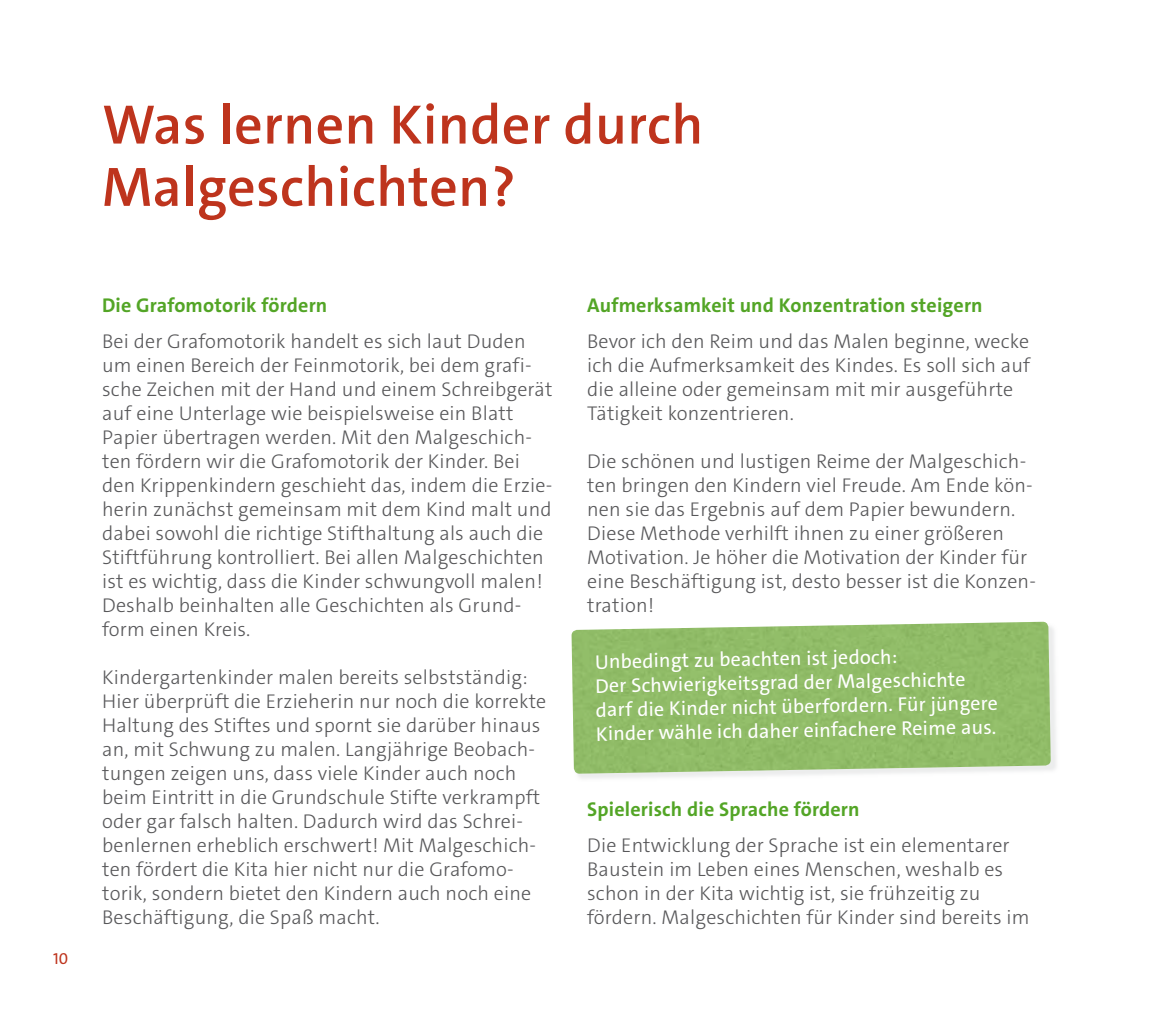
<style>
.page{position:relative;width:1163px;height:1021px;background:#fff}
.page>*{position:absolute;margin:0;border:0;box-sizing:border-box;transform-origin:0 0}
.t1{font:600 56px/62.2px "The Sans C4 s";letter-spacing:.005em;color:#be341d}
.t2{font:300 20px/24px "The Sans C4 s";letter-spacing:.01em;color:#58585a}
.t3{font:20px/24px "The Sans C4 s";color:#fff}
.t4{font:700 20px "The Sans C4 s";letter-spacing:.01em;color:#53a526}
.t5{font:16px "The Sans C4 s";color:#be341d}
</style>
<div class="page">
<img style="left:577px;top:627px;width:479px;height:152px">
<img style="left:571px;top:621px;width:479px;height:152px">
<p class="t5" style="left:53px;top:952px;width:17px">10</p>
<h1 class="t1" style="left:102px;top:99px;width:602px">Was lernen Kinder durch<br>Malgeschichten?</h1>
<p class="t4" style="left:102px;top:298px;width:227px">Die Grafomotorik fördern</p>
<p class="t2" style="left:102px;top:331px;width:452px">Bei der Grafomotorik handelt es sich laut Duden um einen Bereich der Feinmotorik, bei dem grafi&shy;sche Zeichen mit der Hand und einem Schreibgerät auf eine Unterlage wie beispielsweise ein Blatt Papier übertragen werden. Mit den Malgeschich&shy;ten fördern wir die Grafomotorik der Kinder. Bei den Krippenkindern geschieht das, indem die Erzie&shy;herin zunächst gemeinsam mit dem Kind malt und dabei sowohl die richtige Stifthaltung als auch die Stiftführung kontrolliert. Bei allen Malgeschichten ist es wichtig, dass die Kinder schwungvoll malen!<br>Deshalb beinhalten alle Geschichten als Grund&shy;form einen Kreis.</p>
<p class="t2" style="left:102px;top:667px;width:445px">Kindergartenkinder malen bereits selbstständig:<br>Hier überprüft die Erzieherin nur noch die korrekte Haltung des Stiftes und spornt sie darüber hinaus an, mit Schwung zu malen. Langjährige Beobach&shy;tungen zeigen uns, dass viele Kinder auch noch beim Eintritt in die Grundschule Stifte verkrampft oder gar falsch halten. Dadurch wird das Schrei&shy;benlernen erheblich erschwert! Mit Malgeschich&shy;ten fördert die Kita hier nicht nur die Grafomo&shy;torik, sondern bietet den Kindern auch noch eine Beschäftigung, die Spaß macht.</p>
<p class="t4" style="left:587px;top:298px;width:397px">Aufmerksamkeit und Konzentration steigern</p>
<p class="t2" style="left:587px;top:331px;width:444px">Bevor ich den Reim und das Malen beginne, wecke ich die Aufmerksamkeit des Kindes. Es soll sich auf die alleine oder gemeinsam mit mir ausgeführte Tätigkeit konzentrieren.</p>
<p class="t2" style="left:587px;top:451px;width:450px">Die schönen und lustigen Reime der Malgeschich&shy;ten bringen den Kindern viel Freude. Am Ende kön&shy;nen sie das Ergebnis auf dem Papier bewundern.<br>Diese Methode verhilft ihnen zu einer größeren Motivation. Je höher die Motivation der Kinder für eine Beschäftigung ist, desto besser ist die Konzen&shy;tration!</p>
<p class="t3" style="left:594px;top:652px;width:404px;rotate:-1deg">Unbedingt zu beachten ist jedoch:<br>Der Schwierigkeitsgrad der Malgeschichte darf die Kinder nicht überfordern. Für jüngere Kinder wähle ich daher einfachere Reime aus.</p>
<p class="t4" style="left:587px;top:802px;width:274px">Spielerisch die Sprache fördern</p>
<p class="t2" style="left:587px;top:835px;width:444px">Die Entwicklung der Sprache ist ein elementarer Baustein im Leben eines Menschen, weshalb es schon in der Kita wichtig ist, sie frühzeitig zu fördern. Malgeschichten für Kinder sind bereits im</p>
</div>
